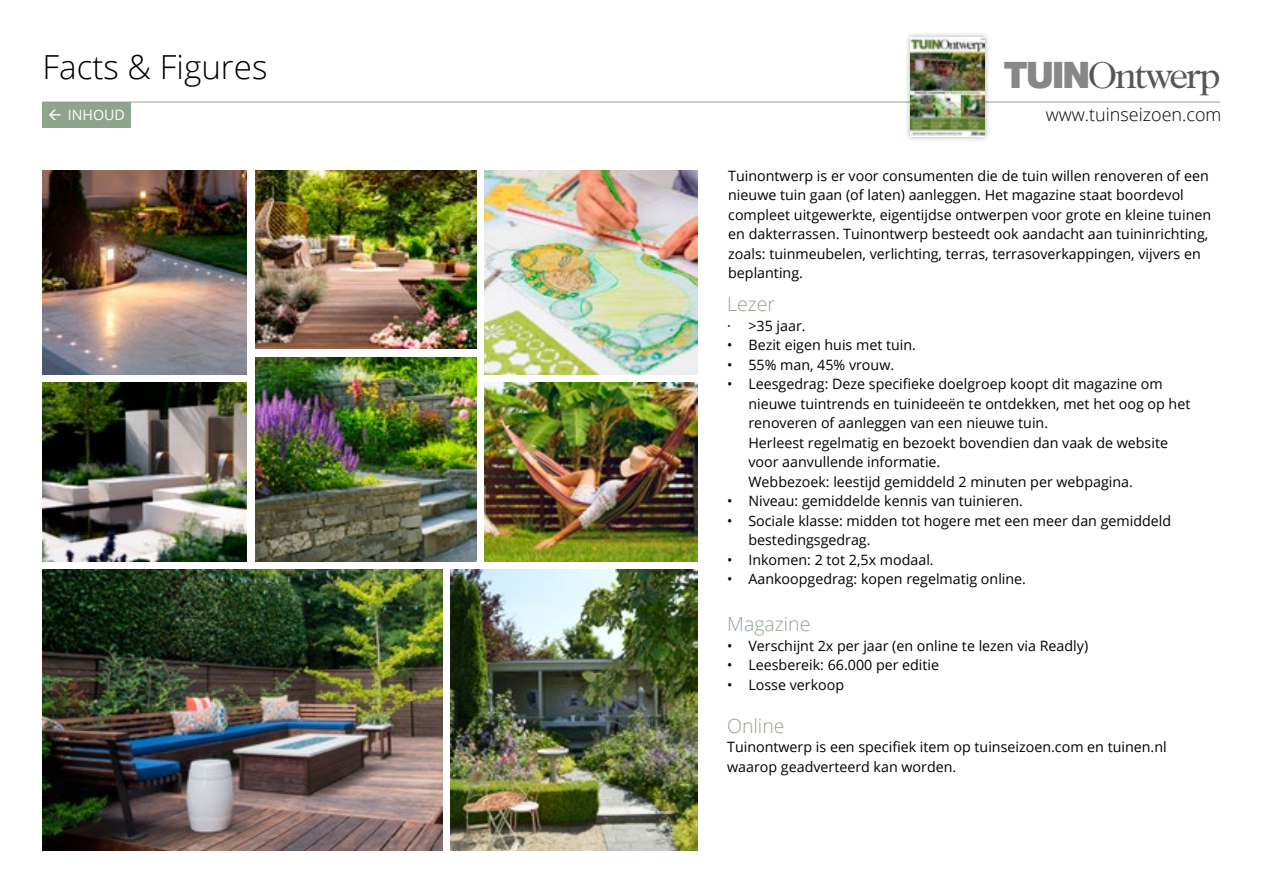
<style>
.page{position:relative;width:1263px;height:893px;background:#fff}
.page>*{position:absolute;margin:0;border:0;box-sizing:border-box;transform-origin:0 0}
.t1{font:37.95px "Caslon 224 Std";letter-spacing:-.07em;color:#565656}
.t2{font:300 33.15px "Open Sans";color:#000}
.t3{font:300 19.5px "Open Sans";color:#8fa48d}
.t4{font:300 18px "Open Sans";color:#000}
.t5{font:14.25px/19.5px "Open Sans";color:#000}
.t6{font:14.25px "Open Sans";color:#fff}
.s1{font-family:"Helvetica Neue LT Std";font-weight:900;font-size:36.6px;color:#878786}
</style>
<div class="page">
<hr style="left:43px;top:102px;width:1177px;height:1px;background:#9c9d9d">
<div style="left:904px;top:31px;width:85px;height:111px;background:#000;opacity:.31"></div>
<img style="left:910px;top:37px;width:74px;height:99px">
<img style="left:485px;top:170px;width:212px;height:204px">
<img style="left:255px;top:357px;width:221px;height:204px">
<img style="left:255px;top:170px;width:221px;height:179px">
<img style="left:43px;top:170px;width:204px;height:204px">
<img style="left:43px;top:383px;width:204px;height:178px">
<img style="left:43px;top:570px;width:399px;height:280px">
<div style="left:43px;top:102px;width:88px;height:26px;background:#8fa48d"></div>
<img style="left:450px;top:570px;width:247px;height:280px">
<img style="left:485px;top:383px;width:212px;height:178px">
<h2 class="t2" style="left:43px;top:45px;width:226px">Facts &amp; Figures</h2>
<p class="t6" style="left:68px;top:105px;width:59px">INHOUD</p>
<h1 class="t1" style="left:1003px;top:53px;width:218px"><span class="s1">TUIN</span>Ontwerp</h1>
<p class="t4" style="left:1046px;top:102px;width:177px">www.tuinseizoen.com</p>
<p class="t5" style="left:728px;top:166px;width:484px">Tuinontwerp is er voor consumenten die de tuin willen renoveren of een nieuwe tuin gaan (of laten) aanleggen. Het magazine staat boordevol compleet uitgewerkte, eigentijdse ontwerpen voor grote en kleine tuinen en dakterrassen. Tuinontwerp besteedt ook aandacht aan tuininrichting, zoals: tuinmeubelen, verlichting, terras, terrasoverkappingen, vijvers en beplanting.</p>
<h3 class="t3" style="left:727px;top:291px;width:49px">Lezer</h3>
<p class="t5" style="left:727px;top:315px;width:80px">· &gt;35 jaar.</p>
<p class="t5" style="left:727px;top:335px;width:190px">• Bezit eigen huis met tuin.</p>
<p class="t5" style="left:727px;top:354px;width:169px">• 55% man, 45% vrouw.</p>
<p class="t5" style="left:748px;top:374px;width:443px;text-indent:-21px">• Leesgedrag: Deze specifieke doelgroep koopt dit magazine om nieuwe tuintrends en tuinideeën te ontdekken, met het oog op het renoveren of aanleggen van een nieuwe tuin.<br>Herleest regelmatig en bezoekt bovendien dan vaak de website voor aanvullende informatie.<br>Webbezoek: leestijd gemiddeld 2 minuten per webpagina.</p>
<p class="t5" style="left:727px;top:491px;width:297px">• Niveau: gemiddelde kennis van tuinieren.</p>
<p class="t5" style="left:748px;top:510px;width:424px;text-indent:-21px">• Sociale klasse: midden tot hogere met een meer dan gemiddeld bestedingsgedrag.</p>
<p class="t5" style="left:727px;top:549px;width:208px">• Inkomen: 2 tot 2,5x modaal.</p>
<p class="t5" style="left:727px;top:569px;width:300px">• Aankoopgedrag: kopen regelmatig online.</p>
<h3 class="t3" style="left:727px;top:611px;width:85px">Magazine</h3>
<p class="t5" style="left:727px;top:635px;width:363px">• Verschijnt 2x per jaar (en online te lezen via Readly)</p>
<p class="t5" style="left:727px;top:655px;width:213px">• Leesbereik: 66.000 per editie</p>
<p class="t5" style="left:727px;top:674px;width:118px">• Losse verkoop</p>
<h3 class="t3" style="left:727px;top:712px;width:59px">Online</h3>
<p class="t5" style="left:727px;top:737px;width:441px">Tuinontwerp is een specifiek item op tuinseizoen.com en tuinen.nl waarop geadverteerd kan worden.</p>
</div>
